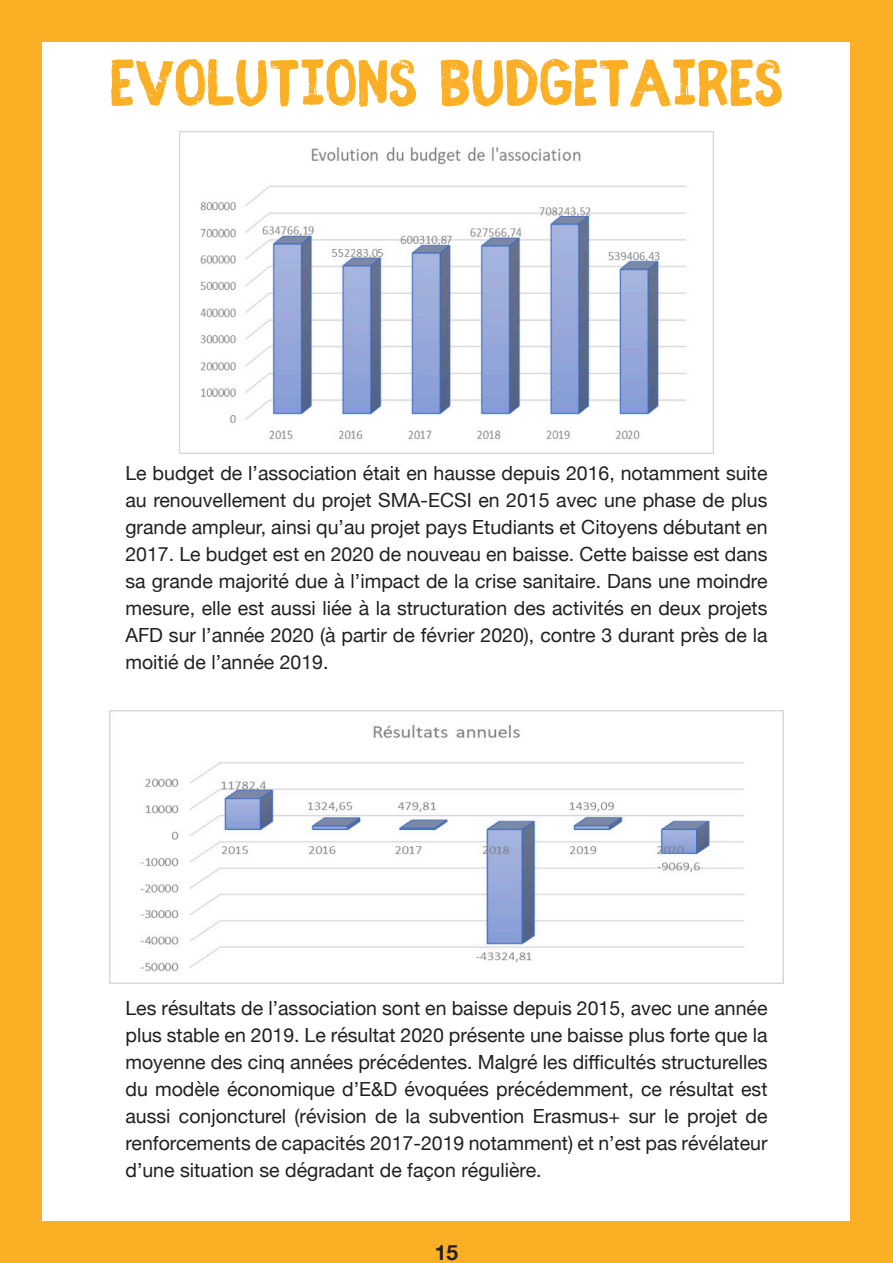
<style>
.page{position:relative;width:893px;height:1263px;background:#fbaf25}
.page>*{position:absolute;margin:0;border:0;box-sizing:border-box;transform-origin:0 0}
.titre_de_sous_partie{font:72px "Fibre Vintage";color:#fbaf25}
.t1{font:700 21px "Helvetica Neue";color:#231f20}
.t2{font:19.5px/27px "Helvetica Neue";color:#231f20;text-align:justify}
</style>
<div class="page">
<div style="left:43px;top:42px;width:807px;height:1179px;background:#fff"></div>
<img style="left:110px;top:710px;width:673px;height:273px">
<img style="left:179px;top:132px;width:535px;height:321px">
<p class="titre_de_sous_partie" style="left:110px;top:56px;width:675px">EVOLUTIONS BUDGETAIRES</p>
<p class="t2" style="left:125px;top:461px;width:644px">Le budget de l’association était en hausse depuis 2016, notamment suite au renouvellement du projet SMA-ECSI en 2015 avec une phase de plus grande ampleur, ainsi qu’au projet pays Etudiants et Citoyens débutant en 2017. Le budget est en 2020 de nouveau en baisse. Cette baisse est dans sa grande majorité due à l’impact de la crise sanitaire. Dans une moindre mesure, elle est aussi liée à la structuration des activités en deux projets AFD sur l’année 2020 (à partir de février 2020), contre 3 durant près de la moitié de l’année 2019.</p>
<p class="t2" style="left:125px;top:995px;width:644px">Les résultats de l’association sont en baisse depuis 2015, avec une année plus stable en 2019. Le résultat 2020 présente une baisse plus forte que la moyenne des cinq années précédentes. Malgré les difficultés structurelles du modèle économique d’E&amp;D évoquées précédemment, ce résultat est aussi conjoncturel (révision de la subvention Erasmus+ sur le projet de renforcements de capacités 2017-2019 notamment) et n’est pas révélateur d’une situation se dégradant de façon régulière.</p>
<p class="t1" style="left:435px;top:1236px;width:25px">15</p>
</div>
